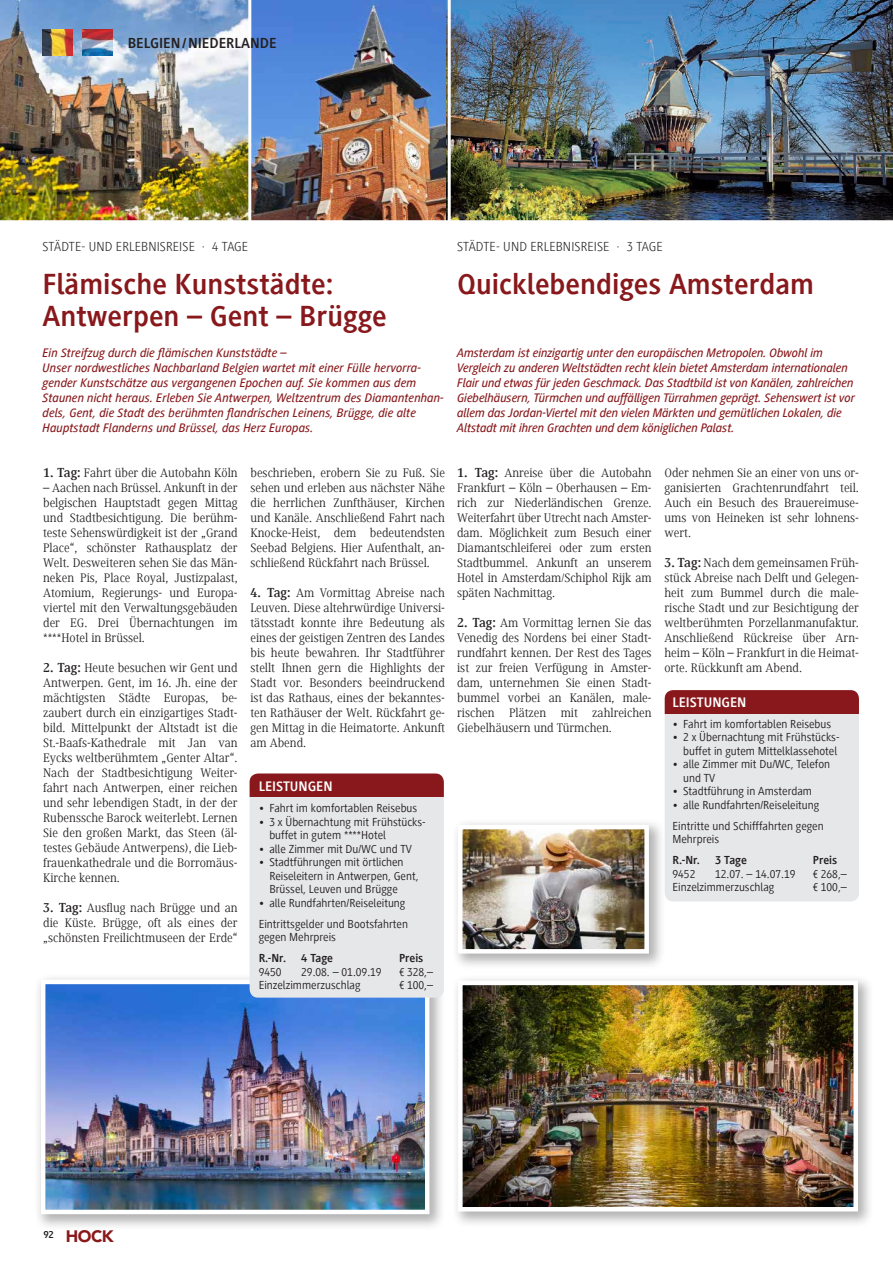
<style>
.page{position:relative;width:893px;height:1263px;background:#fff}
.page>*{position:absolute;margin:0;border:0;box-sizing:border-box;transform-origin:0 0}
.t1{font:700 30px/31.5px "Generis Sans Com";color:#88181b}
.t2{font:900 16.5px "Avenir LT Std";color:#88181b}
.t3{font:700 15px "Generis Sans Com";color:#231f20}
.t4{font:700 14.25px "Generis Sans Com";color:#fff}
.t5{font:300 13.5px "Generis Sans Com";letter-spacing:.01em;color:#231f20}
.t6{font:12.75px/15px "Generis Serif Com";color:#231f20;text-align:justify}
.t7{font:italic 500 12.75px/15px "Generis Sans Com";letter-spacing:-.01em;color:#88181b}
.t8{font:12px/13.5px "Generis Sans Com";color:#231f20}
.t9{font:700 12px "Generis Sans Com";color:#231f20}
.s1{font-weight:700;font-size:13.5px}
</style>
<div class="page">
<div style="left:34px;top:973px;width:411px;height:257px;background:#231f20;opacity:.35"></div>
<img style="left:46px;top:985px;width:378px;height:224px">
<div style="left:41px;top:980px;width:388px;height:234px;border:4px solid #fff"></div>
<img style="left:0;top:0;width:446px;height:221px">
<div style="left:250px;top:773px;width:194px;height:225px;background:#e6e7e9;border-radius:9px"></div>
<div style="left:250px;top:773px;width:194px;height:24px;background:#88181b"></div>
<div style="left:665px;top:690px;width:194px;height:211px;background:#e6e7e9;border-radius:9px"></div>
<div style="left:665px;top:690px;width:194px;height:23px;background:#88181b"></div>
<img style="left:446px;top:0;width:447px;height:221px">
<div style="left:451px;top:818px;width:214px;height:151px;background:#231f20;opacity:.35"></div>
<img style="left:463px;top:830px;width:181px;height:118px">
<div style="left:458px;top:825px;width:191px;height:128px;border:4px solid #fff"></div>
<div style="left:451px;top:973px;width:423px;height:254px;background:#231f20;opacity:.35"></div>
<img style="left:463px;top:986px;width:390px;height:220px">
<div style="left:458px;top:981px;width:400px;height:230px;border:4px solid #fff"></div>
<img style="left:83px;top:30px;width:30px;height:25px">
<img style="left:43px;top:55px;width:29px;height:1px">
<hr style="left:248px;top:0;width:3px;height:225px;background:#fff">
<hr style="left:448px;top:0;width:3px;height:225px;background:#fff">
<img style="left:43px;top:30px;width:29px;height:25px">
<p class="t3" style="left:128px;top:35px;width:150px">BELGIEN/NIEDERLANDE</p>
<p class="t5" style="left:43px;top:239px;width:207px">STÄDTE- UND ERLEBNISREISE · 4 TAGE</p>
<h1 class="t1" style="left:43px;top:269px;width:346px">Flämische Kunststädte:<br>Antwerpen – Gent – Brügge</h1>
<p class="t7" style="left:43px;top:345px;width:403px">Ein Streifzug durch die flämischen Kunststädte –<br>Unser nordwestliches Nachbarland Belgien wartet mit einer Fülle hervorra&shy;gender Kunstschätze aus vergangenen Epochen auf. Sie kommen aus dem Staunen nicht heraus. Erleben Sie Antwerpen, Weltzentrum des Diamantenhan&shy;dels, Gent, die Stadt des berühmten flandrischen Leinens, Brügge, die alte Hauptstadt Flanderns und Brüssel, das Herz Europas.</p>
<p class="t5" style="left:457px;top:239px;width:207px">STÄDTE- UND ERLEBNISREISE · 3 TAGE</p>
<h1 class="t1" style="left:457px;top:269px;width:358px">Quicklebendiges Amsterdam</h1>
<p class="t7" style="left:457px;top:345px;width:399px">Amsterdam ist einzigartig unter den europäischen Metropolen. Obwohl im Vergleich zu anderen Weltstädten recht klein bietet Amsterdam internationalen Flair und etwas für jeden Geschmack. Das Stadtbild ist von Kanälen, zahlreichen Giebelhäusern, Türmchen und auffälligen Türrahmen geprägt. Sehenswert ist vor allem das Jordan-Viertel mit den vielen Märkten und gemütlichen Lokalen, die Altstadt mit ihren Grachten und dem königlichen Palast.</p>
<p class="t6" style="left:43px;top:465px;width:196px"><span class="s1">1. Tag:</span> Fahrt über die Autobahn Köln</p>
<p class="t6" style="left:43px;top:480px;width:196px">– Aachen nach Brüssel. Ankunft in der belgischen Hauptstadt gegen Mittag und Stadtbesichtigung. Die berühm&shy;teste Sehenswürdigkeit ist der „Grand Place“, schönster Rathausplatz der Welt. Desweiteren sehen Sie das Män&shy;neken Pis, Place Royal, Justizpalast, Atomium, Regierungs- und Europa&shy;viertel mit den Verwaltungsgebäuden der EG. Drei Übernachtungen im ****Hotel in Brüssel.</p>
<p class="t6" style="left:43px;top:660px;width:196px"><span class="s1">2. Tag:</span> Heute besuchen wir Gent und Antwerpen. Gent, im 16. Jh. eine der mächtigsten Städte Europas, be&shy;zaubert durch ein einzigartiges Stadt&shy;bild. Mittelpunkt der Altstadt ist die St.-Baafs-Kathedrale mit Jan van Eycks weltberühmtem „Genter Altar“.<br>Nach der Stadtbesichtigung Weiter&shy;fahrt nach Antwerpen, einer reichen und sehr lebendigen Stadt, in der der Rubenssche Barock weiterlebt. Lernen Sie den großen Markt, das Steen (äl&shy;testes Gebäude Antwerpens), die Lieb&shy;frauenkathedrale und die Borromäus-Kirche kennen.</p>
<p class="t6" style="left:43px;top:900px;width:196px"><span class="s1">3. Tag:</span> Ausflug nach Brügge und an die Küste. Brügge, oft als eines der „schönsten Freilichtmuseen der Erde“</p>
<p class="t6" style="left:250px;top:465px;width:196px">beschrieben, erobern Sie zu Fuß. Sie sehen und erleben aus nächster Nähe die herrlichen Zunfthäuser, Kirchen und Kanäle. Anschließend Fahrt nach Knocke-Heist, dem bedeutendsten Seebad Belgiens. Hier Aufenthalt, an&shy;schließend Rückfahrt nach Brüssel.</p>
<p class="t6" style="left:250px;top:585px;width:196px"><span class="s1">4. Tag:</span> Am Vormittag Abreise nach Leuven. Diese altehrwürdige Universi&shy;tätsstadt konnte ihre Bedeutung als eines der geistigen Zentren des Landes bis heute bewahren. Ihr Stadtführer stellt Ihnen gern die Highlights der Stadt vor. Besonders beeindruckend ist das Rathaus, eines der bekanntes&shy;ten Rathäuser der Welt. Rückfahrt ge&shy;gen Mittag in die Heimatorte. Ankunft am Abend.</p>
<p class="t6" style="left:457px;top:465px;width:196px"><span class="s1">1. Tag:</span> Anreise über die Autobahn Frankfurt – Köln – Oberhausen – Em&shy;rich zur Niederländischen Grenze.<br>Weiterfahrt über Utrecht nach Amster&shy;dam. Möglichkeit zum Besuch einer Diamantschleiferei oder zum ersten Stadtbummel. Ankunft an unserem Hotel in Amsterdam/Schiphol Rijk am späten Nachmittag.</p>
<p class="t6" style="left:457px;top:615px;width:196px"><span class="s1">2. Tag:</span> Am Vormittag lernen Sie das Venedig des Nordens bei einer Stadt&shy;rundfahrt kennen. Der Rest des Tages ist zur freien Verfügung in Amster&shy;dam, unternehmen Sie einen Stadt&shy;bummel vorbei an Kanälen, male&shy;rischen Plätzen mit zahlreichen Giebelhäusern und Türmchen.</p>
<p class="t4" style="left:259px;top:779px;width:75px">LEISTUNGEN</p>
<p class="t8" style="left:259px;top:801px;width:160px">• Fahrt im komfortablen Reisebus</p>
<p class="t8" style="left:269px;top:815px;width:158px;text-indent:-11px">• 3 x Übernachtung mit Frühstücks&shy;buffet in gutem ****Hotel</p>
<p class="t8" style="left:259px;top:842px;width:155px">• alle Zimmer mit Du/WC und TV</p>
<p class="t8" style="left:269px;top:855px;width:151px;text-indent:-11px">• Stadtführungen mit örtlichen<br>Reiseleitern in Antwerpen, Gent,<br>Brüssel, Leuven und Brügge</p>
<p class="t8" style="left:259px;top:892px;width:151px;line-height:21px">• alle Rundfahrten/Reiseleitung<br>Eintrittsgelder und Bootsfahrten</p>
<p class="t8" style="left:259px;top:930px;width:79px">gegen Mehrpreis</p>
<p class="t9" style="left:259px;top:952px;width:29px">R.-Nr.</p>
<p class="t9" style="left:301px;top:952px;width:33px">4 Tage</p>
<p class="t9" style="left:399px;top:952px;width:26px">Preis</p>
<p class="t8" style="left:259px;top:965px;width:24px">9450</p>
<p class="t8" style="left:301px;top:965px;width:82px">29.08. – 01.09.19</p>
<p class="t8" style="left:399px;top:965px;width:36px">€ 328,–</p>
<p class="t8" style="left:259px;top:978px;width:103px">Einzelzimmerzuschlag</p>
<p class="t8" style="left:399px;top:978px;width:36px">€ 100,–</p>
<p class="t6" style="left:664px;top:465px;width:196px">Oder nehmen Sie an einer von uns or&shy;ganisierten Grachtenrundfahrt teil.<br>Auch ein Besuch des Brauereimuse&shy;ums von Heineken ist sehr lohnens&shy;wert.</p>
<p class="t6" style="left:664px;top:555px;width:196px"><span class="s1">3. Tag:</span> Nach dem gemeinsamen Früh&shy;stück Abreise nach Delft und Gelegen&shy;heit zum Bummel durch die male&shy;rische Stadt und zur Besichtigung der weltberühmten Porzellanmanufaktur.<br>Anschließend Rückreise über Arn&shy;heim – Köln – Frankfurt in die Heimat&shy;orte. Rückkunft am Abend.</p>
<p class="t4" style="left:672px;top:694px;width:75px">LEISTUNGEN</p>
<p class="t8" style="left:672px;top:717px;width:160px">• Fahrt im komfortablen Reisebus</p>
<p class="t8" style="left:672px;top:731px;width:168px;text-align:right">• 2 x Übernachtung mit Frühstücks&shy;buffet in gutem Mittelklassehotel</p>
<p class="t8" style="left:683px;top:758px;width:148px;text-indent:-11px">• alle Zimmer mit Du/WC, Telefon und TV</p>
<p class="t8" style="left:672px;top:785px;width:141px">• Stadtführung in Amsterdam</p>
<p class="t8" style="left:672px;top:794px;width:153px;line-height:21px">• alle Rundfahrten/Reiseleitung<br>Eintritte und Schifffahrten gegen</p>
<p class="t8" style="left:672px;top:833px;width:48px">Mehrpreis</p>
<p class="t9" style="left:672px;top:854px;width:29px">R.-Nr.</p>
<p class="t9" style="left:715px;top:854px;width:33px">3 Tage</p>
<p class="t9" style="left:813px;top:854px;width:26px">Preis</p>
<p class="t8" style="left:672px;top:867px;width:24px">9452</p>
<p class="t8" style="left:715px;top:867px;width:82px">12.07. – 14.07.19</p>
<p class="t8" style="left:813px;top:867px;width:36px">€ 268,–</p>
<p class="t8" style="left:672px;top:881px;width:103px">Einzelzimmerzuschlag</p>
<p class="t8" style="left:813px;top:881px;width:36px">€ 100,–</p>
<p class="t2" style="left:43px;top:1226px;width:72px"><sup>92</sup> HOCK</p>
</div>
